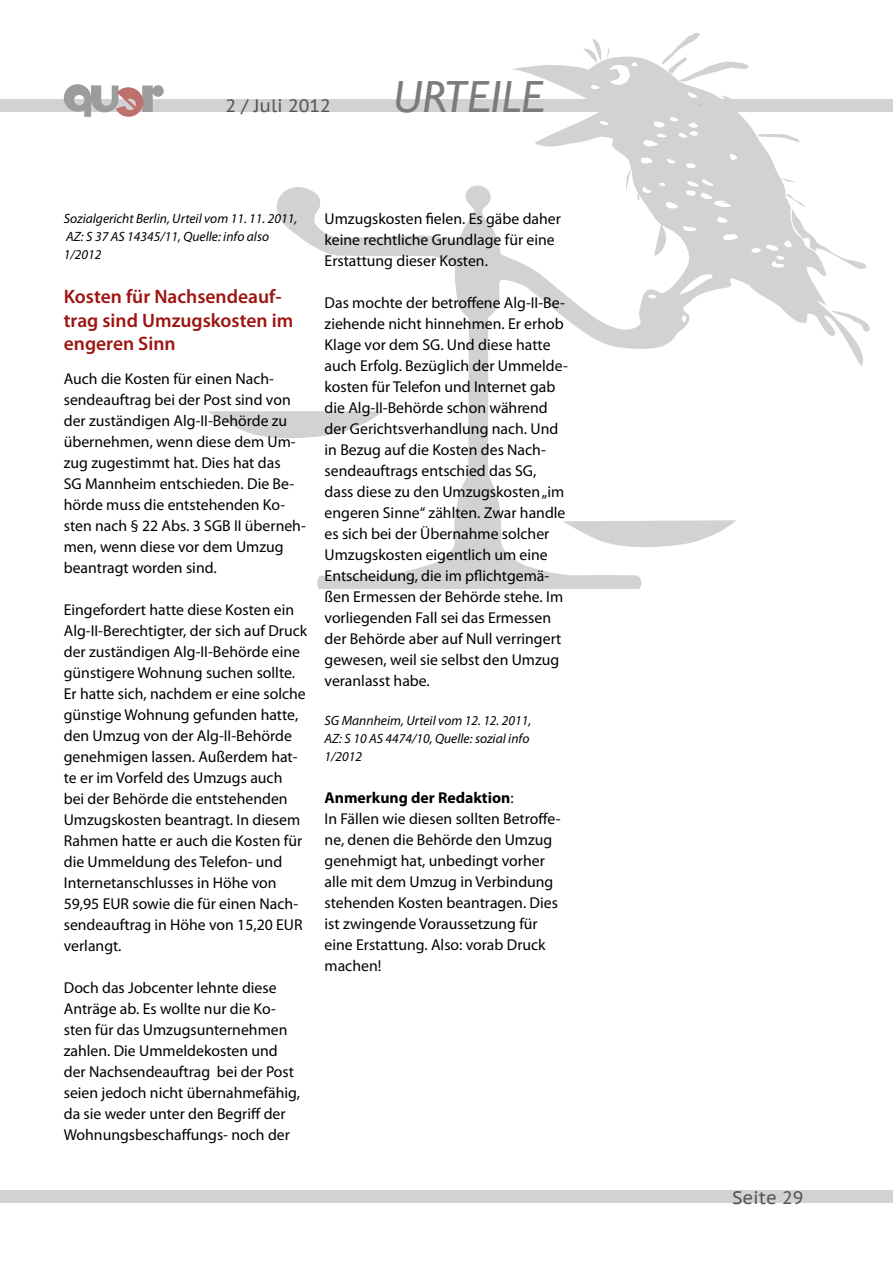
<style>
.page{position:relative;width:893px;height:1263px;background:#fff}
.page>*{position:absolute;margin:0;border:0;box-sizing:border-box;transform-origin:0 0}
.t1{font:italic 45px "Gill Sans";letter-spacing:.01em;color:#7a7b7a}
.t2{font:600 19.5px/23.4px "Myriad Pro";color:#9d1511}
.t3{font:18px "PT Sans Caption";color:#565655}
.t4{font:15.75px/21px "Myriad Pro";color:#000}
.t5{font:italic 13.5px/18px "Myriad Pro";color:#000}
.s1{font-weight:700}
</style>
<div class="page">
<div style="left:0;top:99px;width:893px;height:13px;background:#d1d2d2"></div>
<div style="left:0;top:1190px;width:893px;height:13px;background:#d1d2d2"></div>
<svg style="left:64px;top:84px;width:100px;height:33px"></svg>
<svg style="left:513px;top:33px;width:357px;height:333px"></svg>
<svg style="left:277px;top:185px;width:402px;height:403px"></svg>
<svg style="left:563px;top:520px;width:173px;height:27px"></svg>
<svg style="left:207px;top:411px;width:176px;height:27px"></svg>
<p class="t3" style="left:225px;top:94px;width:107px">2 / Juli 2012</p>
<h1 class="t1" style="left:394px;top:71px;width:152px">URTEILE</h1>
<p class="t5" style="left:64px;top:209px;width:235px">Sozialgericht Berlin, Urteil vom 11. 11. 2011,<br>AZ: S 37 AS 14345/11, Quelle: info also<br>1/2012</p>
<p class="t2" style="left:64px;top:285px;width:231px">Kosten für Nachsendeauf&shy;trag sind Umzugskosten im engeren Sinn</p>
<p class="t4" style="left:64px;top:368px;width:244px">Auch die Kosten für einen Nach&shy;sendeauftrag bei der Post sind von der zuständigen Alg-II-Behörde zu übernehmen, wenn diese dem Um&shy;zug zugestimmt hat. Dies hat das<br>SG Mannheim entschieden. Die Be&shy;hörde muss die entstehenden Ko&shy;sten nach § 22 Abs. 3 SGB II überneh&shy;men, wenn diese vor dem Umzug beantragt worden sind.</p>
<p class="t4" style="left:64px;top:599px;width:245px">Eingefordert hatte diese Kosten ein Alg-II-Berechtigter, der sich auf Druck der zuständigen Alg-II-Behörde eine günstigere Wohnung suchen sollte.<br>Er hatte sich, nachdem er eine solche günstige Wohnung gefunden hatte, den Umzug von der Alg-II-Behörde genehmigen lassen. Außerdem hat&shy;te er im Vorfeld des Umzugs auch<br>bei der Behörde die entstehenden Umzugskosten beantragt. In diesem Rahmen hatte er auch die Kosten für die Ummeldung des Telefon- und Internetanschlusses in Höhe von 59,95 EUR sowie die für einen Nach&shy;sendeauftrag in Höhe von 15,20 EUR verlangt.</p>
<p class="t4" style="left:64px;top:977px;width:238px">Doch das Jobcenter lehnte diese<br>Anträge ab. Es wollte nur die Ko&shy;sten für das Umzugsunternehmen zahlen. Die Ummeldekosten und der Nachsendeauftrag bei der Post seien jedoch nicht übernahmefähig, da sie weder unter den Begriff der<br>Wohnungsbeschaffungs- noch der</p>
<p class="t4" style="left:325px;top:208px;width:238px">Umzugskosten fielen. Es gäbe daher keine rechtliche Grundlage für eine<br>Erstattung dieser Kosten.</p>
<p class="t4" style="left:325px;top:292px;width:245px">Das mochte der betroffene Alg-II-Be&shy;ziehende nicht hinnehmen. Er erhob Klage vor dem SG. Und diese hatte auch Erfolg. Bezüglich der Ummelde&shy;kosten für Telefon und Internet gab die Alg-II-Behörde schon während der Gerichtsverhandlung nach. Und in Bezug auf die Kosten des Nach&shy;sendeauftrags entschied das SG, dass diese zu den Umzugskosten „im engeren Sinne“ zählten. Zwar handle es sich bei der Übernahme solcher Umzugskosten eigentlich um eine Entscheidung, die im pflichtgemä&shy;ßen Ermessen der Behörde stehe. Im vorliegenden Fall sei das Ermessen der Behörde aber auf Null verringert gewesen, weil sie selbst den Umzug veranlasst habe.</p>
<p class="t5" style="left:325px;top:712px;width:208px">SG Mannheim, Urteil vom 12. 12. 2011,<br>AZ: S 10 AS 4474/10, Quelle: sozial info<br>1/2012</p>
<p class="t4" style="left:325px;top:787px;width:238px"><span class="s1">Anmerkung der Redaktion</span>:<br>In Fällen wie diesen sollten Betroffe&shy;ne, denen die Behörde den Umzug genehmigt hat, unbedingt vorher alle mit dem Umzug in Verbindung stehenden Kosten beantragen. Dies ist zwingende Voraussetzung für eine Erstattung. Also: vorab Druck machen!</p>
<p class="t3" style="left:732px;top:1185px;width:73px">Seite 29</p>
</div>
